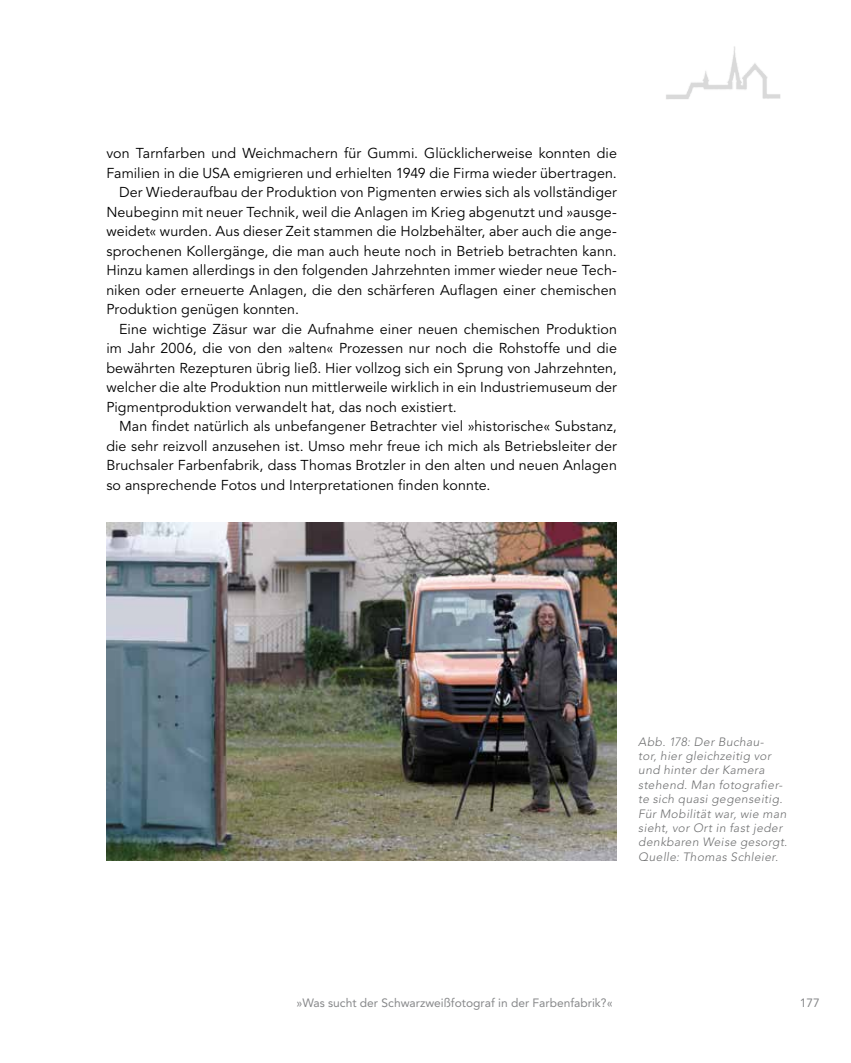
<style>
.page{position:relative;width:851px;height:1063px;background:#fff}
.page>*{position:absolute;margin:0;border:0;box-sizing:border-box;transform-origin:0 0}
.t1{font:14.25px "Avenir LT Pro";letter-spacing:.01em;color:#000}
.t2{font:italic 300 12px/14.4px "Avenir LT Pro";letter-spacing:.035em;color:#707172}
.t3{font:12px "Avenir LT Pro";color:#87888a}
</style>
<div class="page">
<img style="left:666px;top:46px;width:115px;height:53px">
<img style="left:106px;top:523px;width:511px;height:338px">
<p class="t1" style="left:106px;top:145px;width:512px">von Tarnfarben und Weichmachern für Gummi. Glücklicherweise konnten die</p>
<p class="t1" style="left:106px;top:165px;width:512px">Familien in die USA emigrieren und erhielten 1949 die Firma wieder übertragen.</p>
<p class="t1" style="left:119px;top:184px;width:499px">Der Wiederaufbau der Produktion von Pigmenten erwies sich als vollständiger</p>
<p class="t1" style="left:106px;top:204px;width:512px">Neubeginn mit neuer Technik, weil die Anlagen im Krieg abgenutzt und »ausge-</p>
<p class="t1" style="left:106px;top:223px;width:512px">weidet« wurden. Aus dieser Zeit stammen die Holzbehälter, aber auch die ange-</p>
<p class="t1" style="left:106px;top:242px;width:512px">sprochenen Kollergänge, die man auch heute noch in Betrieb betrachten kann.</p>
<p class="t1" style="left:106px;top:262px;width:512px">Hinzu kamen allerdings in den folgenden Jahrzehnten immer wieder neue Tech-</p>
<p class="t1" style="left:106px;top:281px;width:512px">niken oder erneuerte Anlagen, die den schärferen Auflagen einer chemischen</p>
<p class="t1" style="left:106px;top:301px;width:194px">Produktion genügen konnten.</p>
<p class="t1" style="left:119px;top:320px;width:499px">Eine wichtige Zäsur war die Aufnahme einer neuen chemischen Produktion</p>
<p class="t1" style="left:106px;top:340px;width:512px">im Jahr 2006, die von den »alten« Prozessen nur noch die Rohstoffe und die</p>
<p class="t1" style="left:106px;top:359px;width:512px">bewährten Rezepturen übrig ließ. Hier vollzog sich ein Sprung von Jahrzehnten,</p>
<p class="t1" style="left:106px;top:379px;width:512px">welcher die alte Produktion nun mittlerweile wirklich in ein Industriemuseum der</p>
<p class="t1" style="left:106px;top:398px;width:352px">Pigmentproduktion verwandelt hat, das noch existiert.</p>
<p class="t1" style="left:119px;top:418px;width:499px">Man findet natürlich als unbefangener Betrachter viel »historische« Substanz,</p>
<p class="t1" style="left:106px;top:437px;width:512px">die sehr reizvoll anzusehen ist. Umso mehr freue ich mich als Betriebsleiter der</p>
<p class="t1" style="left:106px;top:457px;width:512px">Bruchsaler Farbenfabrik, dass Thomas Brotzler in den alten und neuen Anlagen</p>
<p class="t1" style="left:106px;top:476px;width:385px">so ansprechende Fotos und Interpretationen finden konnte.</p>
<p class="t2" style="left:638px;top:734px;width:150px">Abb. 178: Der Buchau-<br>tor, hier gleichzeitig vor und hinter der Kamera stehend. Man fotografier&shy;te sich quasi gegenseitig.<br>Für Mobilität war, wie man sieht, vor Ort in fast jeder denkbaren Weise gesorgt.<br>Quelle: Thomas Schleier.</p>
<p class="t3" style="left:296px;top:996px;width:318px">»Was sucht der Schwarzweißfotograf in der Farbenfabrik?«</p>
<p class="t3" style="left:799px;top:996px;width:22px">177</p>
</div>
